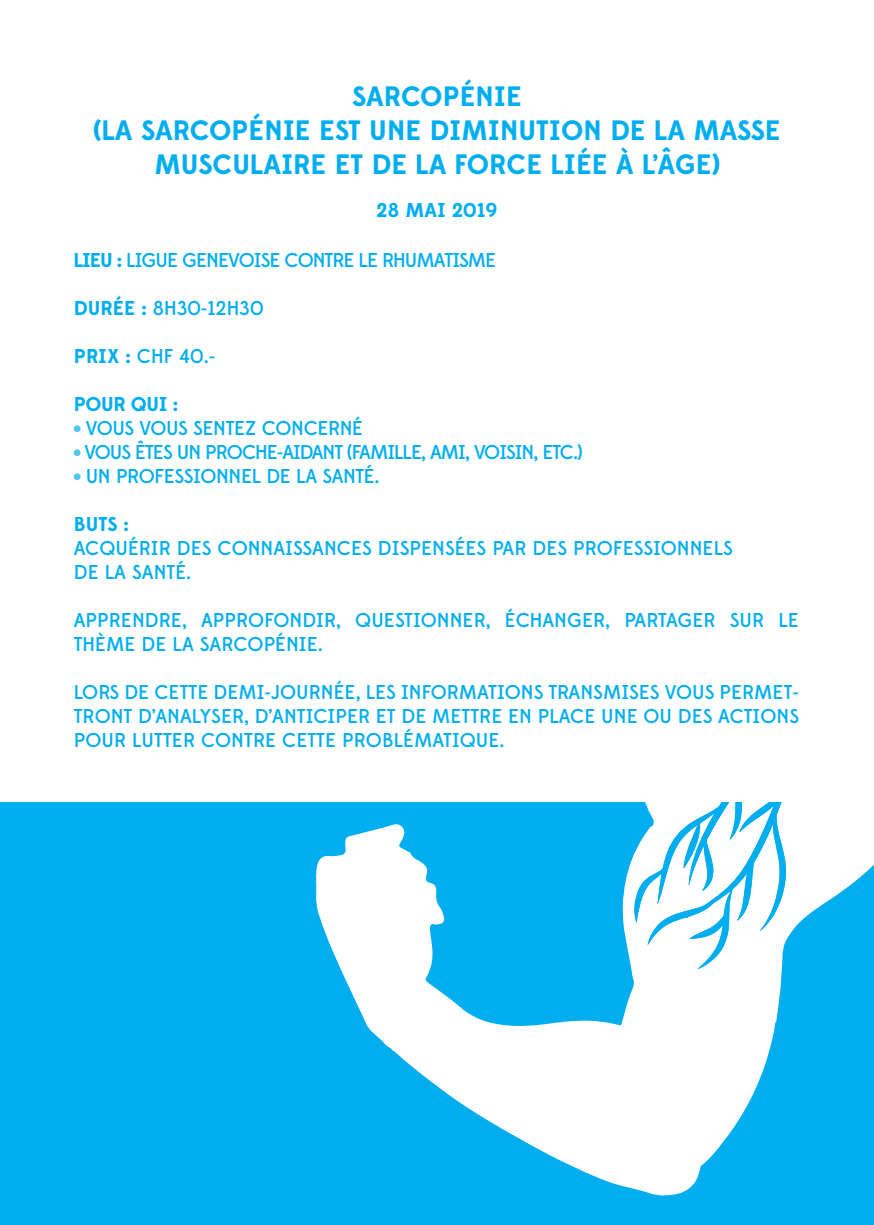
<style>
.page{position:relative;width:874px;height:1225px;background:#fff}
.page>*{position:absolute;margin:0;border:0;box-sizing:border-box;transform-origin:0 0}
.t1{font:700 28px/33.6px "Edmondsans";color:#00aeef;text-align:center}
.t2{font:500 20px/24px "Edmondsans";color:#00aeef}
.t3{font:500 20px "Edmondsans";letter-spacing:-.05em;color:#00aeef}
.t4{font:500 20px "Edmondsans";letter-spacing:-.02em;color:#00aeef}
.t5{font:700 20px "Edmondsans";color:#00aeef}
.s1{font-weight:700}
</style>
<div class="page">
<div style="left:0;top:802px;width:873px;height:423px;background:#00aeef"></div>
<svg style="left:316px;top:802px;width:557px;height:393px"></svg>
<svg style="left:634px;top:802px;width:174px;height:167px"></svg>
<div style="left:74px;top:425px;width:7px;height:7px;background:#4dc6f3;border-radius:50%"></div>
<div style="left:74px;top:449px;width:7px;height:7px;background:#4dc6f3;border-radius:50%"></div>
<div style="left:74px;top:473px;width:7px;height:7px;background:#4dc6f3;border-radius:50%"></div>
<p class="t1" style="left:352px;top:81px;width:171px">SARCOPÉNIE</p>
<p class="t1" style="left:93px;top:114px;width:688px">(LA SARCOPÉNIE EST UNE DIMINUTION DE LA MASSE<br>MUSCULAIRE ET DE LA FORCE LIÉE À L’ÂGE)</p>
<p class="t5" style="left:376px;top:198px;width:123px">28 MAI 2019</p>
<p class="t3" style="left:74px;top:248px;width:424px"><span class="s1">LIEU :</span> LIGUE GENEVOISE CONTRE LE RHUMATISME</p>
<p class="t2" style="left:74px;top:297px;width:191px"><span class="s1">DURÉE :</span> 8H30-12H30</p>
<p class="t2" style="left:74px;top:345px;width:143px"><span class="s1">PRIX :</span> CHF 40.-</p>
<p class="t5" style="left:74px;top:392px;width:106px">POUR QUI :</p>
<p class="t4" style="left:86px;top:416px;width:279px">VOUS VOUS SENTEZ CONCERNÉ</p>
<p class="t3" style="left:85px;top:440px;width:499px">VOUS ÊTES UN PROCHE-AIDANT (FAMILLE, AMI, VOISIN, ETC.)</p>
<p class="t4" style="left:86px;top:464px;width:295px">UN PROFESSIONNEL DE LA SANTÉ.</p>
<p class="t5" style="left:74px;top:512px;width:56px">BUTS :</p>
<p class="t2" style="left:74px;top:537px;width:660px">ACQUÉRIR DES CONNAISSANCES DISPENSÉES PAR DES PROFESSIONNELS</p>
<p class="t2" style="left:74px;top:561px;width:119px">DE LA SANTÉ.</p>
<p class="t2" style="left:74px;top:609px;width:726px">APPRENDRE, APPROFONDIR, QUESTIONNER, ÉCHANGER, PARTAGER SUR LE<br>THÈME DE LA SARCOPÉNIE.</p>
<p class="t2" style="left:74px;top:681px;width:726px;text-align:justify">LORS DE CETTE DEMI-JOURNÉE, LES INFORMATIONS TRANSMISES VOUS PERMET-TRONT D’ANALYSER, D’ANTICIPER ET DE METTRE EN PLACE UNE OU DES ACTIONS POUR LUTTER CONTRE CETTE PROBLÉMATIQUE.</p>
</div>
